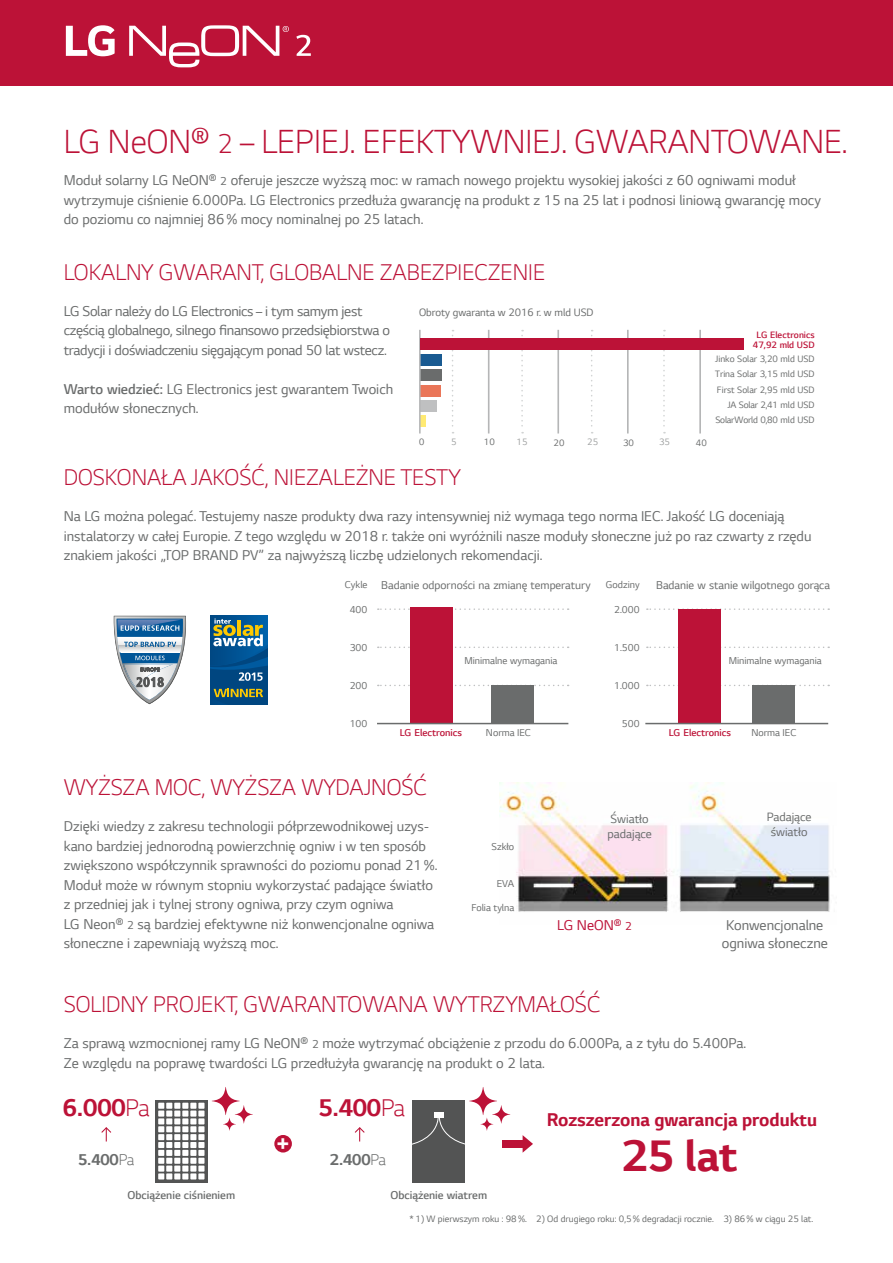
<style>
.page{position:relative;width:893px;height:1263px;background:#fff}
.page>*{position:absolute;margin:0;border:0;box-sizing:border-box;transform-origin:0 0}
.t1{font:700 46.5px "LG Smart";color:#bc1237}
.t2{font:300 35.25px "LG Smart";color:#bc1237}
.t3{font:700 25.5px "LG Smart";letter-spacing:-.01em;color:#bc1237}
.t4{font:700 24.3px "LG Smart";color:#fff}
.t5{font:300 24px "LG Smart";color:#bc1237}
.t6{font:700 19.5px "LG Smart";color:#bc1237}
.t7{font:700 16.5px "LG Smart";letter-spacing:-.01em;color:#6a6c6c}
.t8{font:15px/19.5px "LG Smart";color:#6a6c6c}
.t9{font:15px/19.5px "LG Smart";letter-spacing:-.02em;color:#6a6c6c}
.t10{font:15px "LG Smart";color:#bc1237}
.t11{font:12.75px/15px "LG Smart";color:#6a6c6c}
.t12{font:12px "LG Smart";color:#6a6c6c}
.t13{font:300 12px "LG Smart";color:#6a6c6c}
.t14{font:11.25px "LG Smart";color:#6a6c6c}
.t15{font:10.5px "LG Smart";color:#6a6c6c}
.t16{font:300 10.5px "LG Smart";color:#bc1237}
.t17{font:9.75px/15.5px "LG Smart";color:#6a6c6c;text-align:justify}
.t18{font:300 9.75px/9.8px "LG Smart";color:#bc1237;text-align:center}
.t19{font:9.75px "LG Smart";color:#9fa1a1}
.s1{font-size:28.5px}
.s2{font-size:12px}
.s3{font-weight:300}
</style>
<div class="page">
<div style="left:0;top:0;width:893px;height:85px;background:#bc1237"></div>
<img style="left:500px;top:782px;width:330px;height:130px">
<svg style="left:647px;top:685px;width:182px;height:1px"></svg>
<svg style="left:647px;top:646px;width:182px;height:2px"></svg>
<svg style="left:647px;top:608px;width:182px;height:2px"></svg>
<div style="left:679px;top:609px;width:42px;height:114px;background:#bc1237"></div>
<div style="left:753px;top:685px;width:42px;height:38px;background:#6a6c6c"></div>
<hr style="left:645px;top:723px;width:183px;height:1px;background:#6a6c6c">
<svg style="left:378px;top:646px;width:191px;height:2px"></svg>
<svg style="left:378px;top:608px;width:191px;height:2px"></svg>
<svg style="left:378px;top:685px;width:191px;height:1px"></svg>
<div style="left:410px;top:608px;width:43px;height:116px;background:#bc1237"></div>
<div style="left:491px;top:685px;width:43px;height:39px;background:#6a6c6c"></div>
<hr style="left:377px;top:723px;width:191px;height:1px;background:#6a6c6c">
<svg style="left:114px;top:616px;width:72px;height:88px"></svg>
<svg style="left:210px;top:616px;width:57px;height:3px"></svg>
<svg style="left:210px;top:619px;width:57px;height:85px;background:#336a83"></svg>
<svg style="left:523px;top:1135px;width:10px;height:18px"></svg>
<div style="left:502px;top:1140px;width:22px;height:8px;background:#bc1237"></div>
<svg style="left:212px;top:1087px;width:28px;height:28px"></svg>
<svg style="left:235px;top:1105px;width:18px;height:18px"></svg>
<svg style="left:223px;top:1118px;width:13px;height:13px"></svg>
<svg style="left:469px;top:1087px;width:28px;height:28px"></svg>
<svg style="left:492px;top:1105px;width:18px;height:18px"></svg>
<svg style="left:480px;top:1118px;width:13px;height:13px"></svg>
<svg style="left:101px;top:1127px;width:11px;height:14px"></svg>
<svg style="left:354px;top:1127px;width:11px;height:14px"></svg>
<svg style="left:155px;top:1100px;width:53px;height:82px"></svg>
<svg style="left:158px;top:1103px;width:46px;height:76px"></svg>
<div style="left:412px;top:1100px;width:53px;height:82px;background:#535454"></div>
<div style="left:434px;top:1112px;width:9px;height:6px;background:#fff"></div>
<svg style="left:412px;top:1114px;width:53px;height:31px"></svg>
<div style="left:274px;top:1135px;width:18px;height:17px;background:#bc1237;border-radius:50%"></div>
<div style="left:421px;top:400px;width:16px;height:11px;background:#bfc0c1"></div>
<div style="left:421px;top:385px;width:20px;height:11px;background:#ea7659"></div>
<div style="left:421px;top:354px;width:21px;height:11px;background:#195a91"></div>
<div style="left:421px;top:370px;width:21px;height:11px;background:#6a6c6c"></div>
<div style="left:421px;top:415px;width:5px;height:11px;background:#ffea73"></div>
<hr style="left:419px;top:330px;width:2px;height:103px;background:#b5b6b7">
<svg style="left:591px;top:330px;width:2px;height:103px"></svg>
<svg style="left:663px;top:330px;width:2px;height:103px"></svg>
<svg style="left:521px;top:330px;width:2px;height:103px"></svg>
<svg style="left:452px;top:330px;width:1px;height:103px"></svg>
<hr style="left:488px;top:330px;width:1px;height:103px;background:#b5b6b7">
<hr style="left:557px;top:330px;width:2px;height:103px;background:#b5b6b7">
<hr style="left:627px;top:330px;width:2px;height:103px;background:#b5b6b7">
<hr style="left:699px;top:330px;width:2px;height:103px;background:#b5b6b7">
<div style="left:421px;top:338px;width:323px;height:11px;background:#bc1237"></div>
<svg style="left:296px;top:35px;width:15px;height:21px"></svg>
<svg style="left:66px;top:25px;width:49px;height:31px"></svg>
<svg style="left:129px;top:25px;width:160px;height:42px"></svg>
<h2 class="t2" style="left:64px;top:118px;width:785px">LG NeON® <span class="s1">2</span> – LEPIEJ. EFEKTYWNIEJ. GWARANTOWANE.</h2>
<p class="t8" style="left:64px;top:170px;width:759px">Moduł solarny LG NeON® <span class="s2">2</span> oferuje jeszcze wyższą moc: w ramach nowego projektu wysokiej jakości z 60 ogniwami moduł wytrzymuje ciśnienie 6.000Pa. LG Electronics przedłuża gwarancję na produkt z 15 na 25 lat i podnosi liniową gwarancję mocy do poziomu co najmniej 86% mocy nominalnej po 25 latach.</p>
<h3 class="t5" style="left:64px;top:256px;width:483px">LOKALNY GWARANT, GLOBALNE ZABEZPIECZENIE</h3>
<p class="t9" style="left:64px;top:300px;width:328px">LG Solar należy do LG Electronics – i tym samym jest częścią globalnego, silnego finansowo przedsiębiorstwa o tradycji i doświadczeniu sięgającym ponad 50 lat wstecz.</p>
<p class="t8" style="left:64px;top:378px;width:331px"><span class="s3">Warto wiedzieć:</span> LG Electronics jest gwarantem Twoich modułów słonecznych.</p>
<p class="t14" style="left:419px;top:305px;width:176px">Obroty gwaranta w 2016 r. w mld USD</p>
<p class="t19" style="left:451px;top:435px;width:7px">5</p>
<p class="t17" style="left:484px;top:434px;width:12px">10</p>
<p class="t19" style="left:517px;top:436px;width:12px">15</p>
<p class="t17" style="left:554px;top:434px;width:12px">20</p>
<p class="t19" style="left:587px;top:436px;width:12px">25</p>
<p class="t17" style="left:623px;top:434px;width:12px">30</p>
<p class="t19" style="left:659px;top:436px;width:12px">35</p>
<p class="t17" style="left:696px;top:434px;width:12px">40</p>
<p class="t18" style="left:753px;top:330px;width:63px">LG Electronics<br>47,92 mld USD</p>
<p class="t17" style="left:715px;top:351px;width:101px">Jinko Solar 3,20 mld USD Trina Solar 3,15 mld USD First Solar 2,95 mld USD</p>
<p class="t17" style="left:715px;top:412px;width:101px">SolarWorld 0,80 mld USD</p>
<p class="t17" style="left:727px;top:397px;width:89px">JA Solar 2,41 mld USD</p>
<h3 class="t5" style="left:64px;top:461px;width:399px">DOSKONAŁA JAKOŚĆ, NIEZALEŻNE TESTY</h3>
<p class="t8" style="left:64px;top:506px;width:749px">Na LG można polegać. Testujemy nasze produkty dwa razy intensywniej niż wymaga tego norma IEC. Jakość LG doceniają instalatorzy w całej Europie. Z tego względu w 2018 r. także oni wyróżnili nasze moduły słoneczne już po raz czwarty z rzędu znakiem jakości „TOP BRAND PV” za najwyższą liczbę udzielonych rekomendacji.</p>
<p class="t15" style="left:345px;top:578px;width:24px">Cykle</p>
<p class="t15" style="left:606px;top:578px;width:35px">Godziny</p>
<p class="t12" style="left:381px;top:577px;width:211px">Badanie odporności na zmianę temperatury</p>
<p class="t12" style="left:656px;top:577px;width:175px">Badanie w stanie wilgotnego gorąca</p>
<p class="t15" style="left:350px;top:602px;width:19px">400</p>
<p class="t15" style="left:350px;top:640px;width:19px">300</p>
<p class="t15" style="left:614px;top:602px;width:27px">2.000</p>
<p class="t15" style="left:614px;top:640px;width:27px">1.500</p>
<p class="t15" style="left:464px;top:654px;width:94px">Minimalne wymagania</p>
<p class="t15" style="left:729px;top:654px;width:94px">Minimalne wymagania</p>
<p class="t15" style="left:350px;top:679px;width:19px">200</p>
<p class="t15" style="left:614px;top:679px;width:27px">1.000</p>
<p class="t15" style="left:350px;top:717px;width:19px">100</p>
<p class="t16" style="left:400px;top:726px;width:64px">LG Electronics</p>
<p class="t15" style="left:486px;top:726px;width:47px">Norma IEC</p>
<p class="t15" style="left:622px;top:717px;width:19px">500</p>
<p class="t16" style="left:669px;top:726px;width:64px">LG Electronics</p>
<p class="t15" style="left:751px;top:726px;width:47px">Norma IEC</p>
<h3 class="t5" style="left:64px;top:771px;width:365px">WYŻSZA MOC, WYŻSZA WYDAJNOŚĆ</h3>
<p class="t8" style="left:64px;top:816px;width:375px">Dzięki wiedzy z zakresu technologii półprzewodnikowej uzys&shy;kano bardziej jednorodną powierzchnię ogniw i w ten sposób zwiększono współczynnik sprawności do poziomu ponad 21%.<br>Moduł może w równym stopniu wykorzystać padające światło z przedniej jak i tylnej strony ogniwa, przy czym ogniwa<br>LG Neon® <span class="s2">2</span> są bardziej efektywne niż konwencjonalne ogniwa słoneczne i zapewniają wyższą moc.</p>
<p class="t11" style="left:608px;top:811px;width:46px">Światło padające</p>
<p class="t15" style="left:492px;top:840px;width:24px">Szkło</p>
<p class="t15" style="left:497px;top:876px;width:19px">EVA</p>
<p class="t15" style="left:472px;top:901px;width:44px">Folia tylna</p>
<p class="t10" style="left:557px;top:916px;width:76px">LG NeON® <span class="s2">2</span></p>
<h3 class="t5" style="left:64px;top:988px;width:538px">SOLIDNY PROJEKT, GWARANTOWANA WYTRZYMAŁOŚĆ</h3>
<p class="t11" style="left:767px;top:808px;width:46px;text-align:center">Padające światło</p>
<p class="t8" style="left:722px;top:916px;width:108px;line-height:18px;text-align:center">Konwencjonalne ogniwa słoneczne</p>
<p class="t8" style="left:64px;top:1033px;width:684px">Za sprawą wzmocnionej ramy LG NeON® <span class="s2">2</span> może wytrzymać obciążenie z przodu do 6.000Pa, a z tyłu do 5.400Pa.<br>Ze względu na poprawę twardości LG przedłużyła gwarancję na produkt o 2 lata.</p>
<h3 class="t3" style="left:63px;top:1090px;width:88px">6.000<span class="s3">Pa</span></h3>
<h3 class="t3" style="left:318px;top:1090px;width:88px">5.400<span class="s3">Pa</span></h3>
<h3 class="t4" style="left:276px;top:1125px;width:15px">+</h3>
<p class="t7" style="left:78px;top:1148px;width:58px">5.400<span class="s3">Pa</span></p>
<p class="t7" style="left:330px;top:1148px;width:58px">2.400<span class="s3">Pa</span></p>
<p class="t13" style="left:128px;top:1187px;width:109px">Obciążenie ciśnieniem</p>
<p class="t13" style="left:390px;top:1187px;width:98px">Obciążenie wiatrem</p>
<h3 class="t6" style="left:547px;top:1106px;width:272px">Rozszerzona gwarancja produktu</h3>
<h1 class="t1" style="left:622px;top:1124px;width:118px">25 lat</h1>
<p class="t17" style="left:410px;top:1210px;width:405px">* 1) W pierwszym roku : 98%. 2) Od drugiego roku: 0,5% degradacji rocznie. 3) 86% w ciągu 25 lat.</p>
</div>
